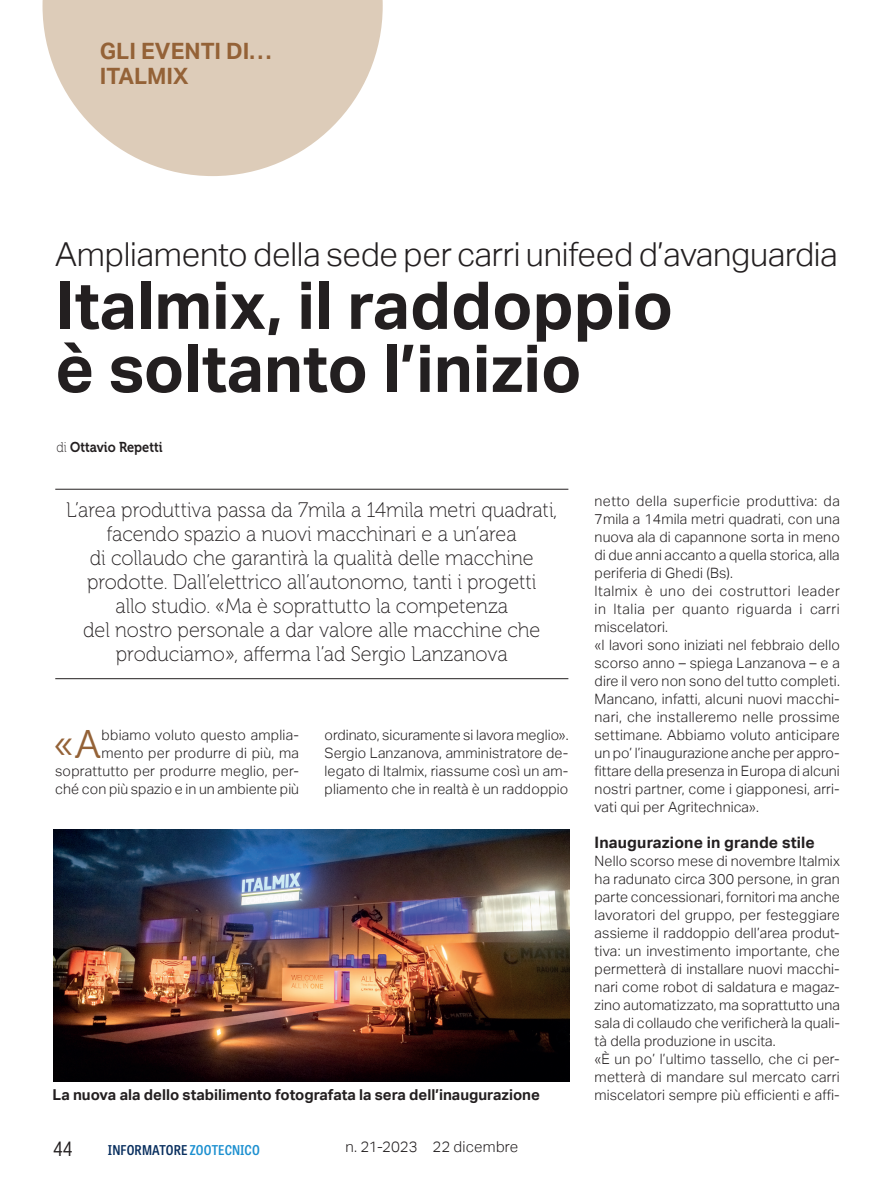
<style>
.page{position:relative;width:893px;height:1191px;background:#fff}
.page>*{position:absolute;margin:0;border:0;box-sizing:border-box;transform-origin:0 0}
.t1{font:700 66px/63px "Aktiv Grotesk";color:#231f20}
.t2{font:39.9px "Museo 300";color:#946237}
.t3{font:300 33px "Aktiv Grotesk";letter-spacing:-.005em;color:#231f20}
.t4{font:700 22.5px/25.5px "Aktiv Grotesk";color:#946237}
.t5{font:21px/24px "Museo 100";color:#231f20;text-align:center;scale:.95 1}
.t6{font:21px "Aktiv Grotesk";color:#231f20;scale:.8 1}
.t7{font:700 15.75px "Aktiv Grotesk";letter-spacing:.01em;color:#231f20}
.t8{font:700 15px "Aktiv Grotesk";color:#231f20}
.t9{font:300 15px "Aktiv Grotesk";letter-spacing:.005em;color:#231f20}
.t10{font:300 14.25px/18px "Aktiv Grotesk";letter-spacing:.01em;color:#231f20}
.t11{font:14.25px "Museo 700";color:#231f20;scale:.9 1}
.t12{font:600 semi-condensed 13.5px "Tablet Gothic";letter-spacing:.01em;color:#082e5e}
.s1{font-family:"Museo 100"}
.s2{color:#1d90d0}
</style>
<div class="page">
<svg style="left:43px;top:0;width:340px;height:176px;fill:#ddccb9"></svg>
<hr style="left:55px;top:489px;width:513px;height:1px;background:#231f20">
<hr style="left:55px;top:678px;width:513px;height:1px;background:#231f20">
<img style="left:54px;top:830px;width:515px;height:252px">
<h3 class="t4" style="left:100px;top:38px;width:173px">GLI EVENTI DI…<br>ITALMIX</h3>
<h3 class="t3" style="left:55px;top:235px;width:784px">Ampliamento della sede per carri unifeed d’avanguardia</h3>
<h1 class="t1" style="left:55px;top:274px;width:619px">Italmix, il raddoppio è soltanto l’inizio</h1>
<p class="t11" style="left:56px;top:439px;width:120px"><span class="s1">di</span> Ottavio Repetti</p>
<p class="t5" style="left:66px;top:498px;width:519px">L’area produttiva passa da 7mila a 14mila metri quadrati, facendo spazio a nuovi macchinari e a un’area<br>di collaudo che garantirà la qualità delle macchine prodotte. Dall’elettrico all’autonomo, tanti i progetti<br>allo studio. «Ma è soprattutto la competenza<br>del nostro personale a dar valore alle macchine che produciamo», afferma l’ad Sergio Lanzanova</p>
<p class="t10" style="left:55px;top:726px;width:245px;text-align:right">bbiamo voluto questo amplia-<br>mento per produrre di più, ma soprattutto per produrre meglio, per&shy;ché con più spazio e in un ambiente più</p>
<p class="t10" style="left:325px;top:726px;width:245px;text-align:justify">ordinato, sicuramente si lavora meglio».<br>Sergio Lanzanova, amministratore de&shy;legato di Italmix, riassume così un am&shy;pliamento che in realtà è un raddoppio</p>
<h2 class="t2" style="left:54px;top:722px;width:49px">«A</h2>
<p class="t8" style="left:52px;top:1086px;width:489px">La nuova ala dello stabilimento fotografata la sera dell’inaugurazione</p>
<h3 class="t6" style="left:53px;top:1136px;width:26px">44</h3>
<p class="t12" style="left:108px;top:1141px;width:153px">INFORMATORE <span class="s2">ZOOTECNICO</span></p>
<p class="t9" style="left:345px;top:1138px;width:174px">n. 21-2023 22 dicembre</p>
<p class="t10" style="left:595px;top:492px;width:247px">netto della superficie produttiva: da 7mila a 14mila metri quadrati, con una nuova ala di capannone sorta in meno di due anni accanto a quella storica, alla periferia di Ghedi (Bs).<br>Italmix è uno dei costruttori leader in Italia per quanto riguarda i carri miscelatori.<br>«I lavori sono iniziati nel febbraio dello scorso anno – spiega Lanzanova – e a dire il vero non sono del tutto completi.<br>Mancano, infatti, alcuni nuovi macchi&shy;nari, che installeremo nelle prossime settimane. Abbiamo voluto anticipare un po’ l’inaugurazione anche per appro&shy;fittare della presenza in Europa di alcuni nostri partner, come i giapponesi, arri&shy;vati qui per Agritechnica».</p>
<p class="t7" style="left:595px;top:833px;width:222px">Inaugurazione in grande stile</p>
<p class="t10" style="left:595px;top:852px;width:247px">Nello scorso mese di novembre Italmix ha radunato circa 300 persone, in gran parte concessionari, fornitori ma anche lavoratori del gruppo, per festeggiare assieme il raddoppio dell’area produt&shy;tiva: un investimento importante, che permetterà di installare nuovi macchi&shy;nari come robot di saldatura e magaz&shy;zino automatizzato, ma soprattutto una sala di collaudo che verificherà la quali&shy;tà della produzione in uscita.<br>«È un po’ l’ultimo tassello, che ci per&shy;metterà di mandare sul mercato carri miscelatori sempre più efficienti e affi-</p>
</div>
